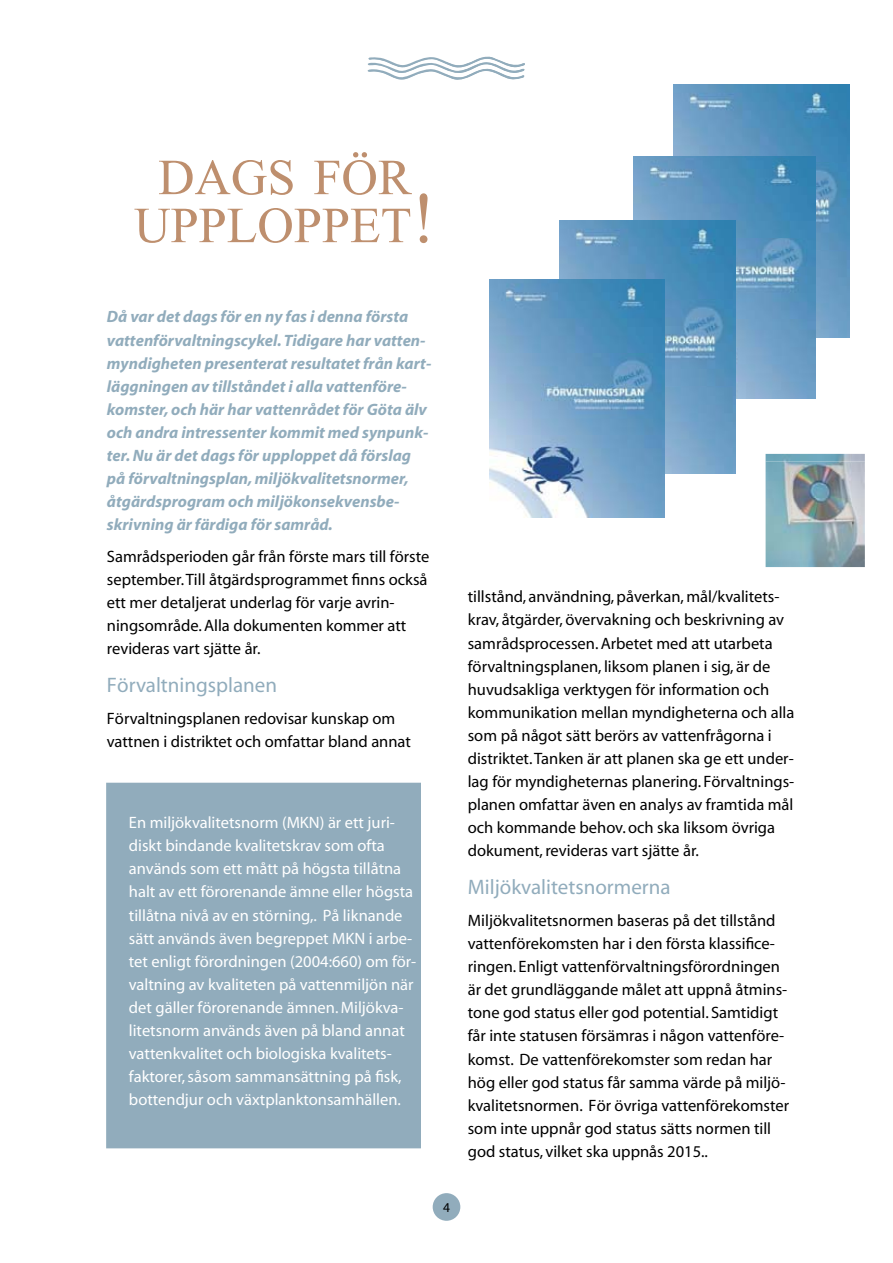
<style>
.page{position:relative;width:893px;height:1263px;background:#fff}
.page>*{position:absolute;margin:0;border:0;box-sizing:border-box;transform-origin:0 0}
.t1{font:50.4px/48px "Times New Roman";color:#be8f6e;text-align:center}
.t2{font:21px "Myriad";color:#91acbc}
.t3{font:16.5px/23.1px "Myriad";color:#000}
.t4{font:16.5px/23.1px "Myriad";color:#fff}
.t5{font:italic 700 16.5px/23.1px "Myriad";color:#91acbc}
.t6{font:13.5px "Myriad";color:#000}
.s1{font-size:72px}
</style>
<div class="page">
<div style="left:432px;top:1193px;width:28px;height:28px;background:#91acbc;border-radius:50%"></div>
<svg style="left:368px;top:56px;width:157px;height:23px"></svg>
<img style="left:673px;top:85px;width:176px;height:252px">
<img style="left:765px;top:454px;width:99px;height:113px">
<img style="left:633px;top:156px;width:182px;height:243px">
<img style="left:560px;top:221px;width:175px;height:252px">
<img style="left:489px;top:280px;width:175px;height:237px">
<div style="left:107px;top:783px;width:313px;height:365px;background:#91acbc"></div>
<div style="left:106px;top:783px;width:315px;height:365px;border:2px solid #91acbc"></div>
<p class="t1" style="left:134px;top:153px;width:303px">DAGS FÖR<br>UPPLOPPET<span class="s1">!</span></p>
<p class="t5" style="left:107px;top:307px;width:326px">Då var det dags för en ny fas i denna första vattenförvaltningscykel. Tidigare har vatten&shy;myndigheten presenterat resultatet från kart&shy;läggningen av tillståndet i alla vattenföre&shy;komster, och här har vattenrådet för Göta älv och andra intressenter kommit med synpunk&shy;ter. Nu är det dags för upploppet då förslag på förvaltningsplan, miljökvalitetsnormer, åtgärdsprogram och miljökonsekvensbe&shy;skrivning är färdiga för samråd.</p>
<p class="t3" style="left:107px;top:546px;width:324px">Samrådsperioden går från förste mars till förste september. Till åtgärdsprogrammet finns också ett mer detaljerat underlag för varje avrin&shy;ningsområde. Alla dokumenten kommer att revideras vart sjätte år.</p>
<p class="t2" style="left:107px;top:677px;width:172px">Förvaltningsplanen</p>
<p class="t3" style="left:107px;top:708px;width:305px">Förvaltningsplanen redovisar kunskap om vattnen i distriktet och omfattar bland annat</p>
<p class="t4" style="left:129px;top:812px;width:289px">En miljökvalitetsnorm (MKN) är ett juri&shy;diskt bindande kvalitetskrav som ofta används som ett mått på högsta tillåtna halt av ett förorenande ämne eller högsta tillåtna nivå av en störning,. På liknande sätt används även begreppet MKN i arbe&shy;tet enligt förordningen (2004:660) om för&shy;valtning av kvaliteten på vattenmiljön när det gäller förorenande ämnen. Miljökva&shy;litetsnorm används även på bland annat vattenkvalitet och biologiska kvalitets&shy;faktorer, såsom sammansättning på fisk, bottendjur och växtplanktonsamhällen.</p>
<p class="t6" style="left:443px;top:1202px;width:8px">4</p>
<p class="t3" style="left:468px;top:587px;width:328px">tillstånd, användning, påverkan, mål/kvalitets&shy;krav, åtgärder, övervakning och beskrivning av samrådsprocessen. Arbetet med att utarbeta förvaltningsplanen, liksom planen i sig, är de huvudsakliga verktygen för information och kommunikation mellan myndigheterna och alla som på något sätt berörs av vattenfrågorna i distriktet. Tanken är att planen ska ge ett under&shy;lag för myndigheternas planering. Förvaltnings&shy;planen omfattar även en analys av framtida mål och kommande behov. och ska liksom övriga dokument, revideras vart sjätte år.</p>
<p class="t2" style="left:468px;top:879px;width:204px">Miljökvalitetsnormerna</p>
<p class="t3" style="left:468px;top:910px;width:323px">Miljökvalitetsnormen baseras på det tillstånd vattenförekomsten har i den första klassifice&shy;ringen. Enligt vattenförvaltningsförordningen är det grundläggande målet att uppnå åtmins&shy;tone god status eller god potential. Samtidigt får inte statusen försämras i någon vattenföre&shy;komst. De vattenförekomster som redan har hög eller god status får samma värde på miljö&shy;kvalitetsnormen. För övriga vattenförekomster som inte uppnår god status sätts normen till god status, vilket ska uppnås 2015..</p>
</div>
